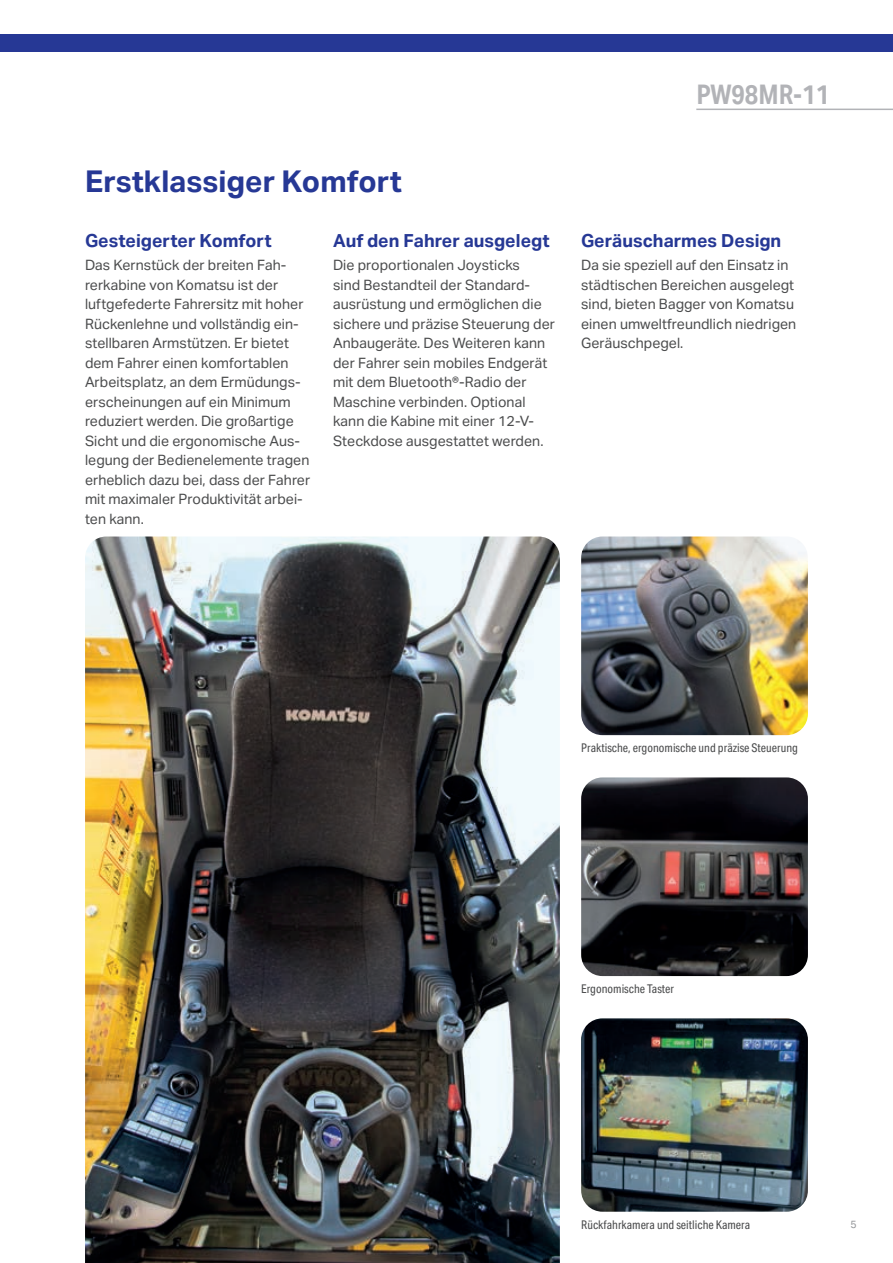
<style>
.page{position:relative;width:893px;height:1263px;background:#fff}
.page>*{position:absolute;margin:0;border:0;box-sizing:border-box;transform-origin:0 0}
.t1{font:700 30px "Aktiv Grotesk";color:#263895}
.t2{font:700 27px "Aktiv Grotesk Cd";color:#b2b3b7}
.t3{font:700 18px "Aktiv Grotesk";color:#263895}
.t4{font:14.25px/19.5px "Aktiv Grotesk";color:#4b4c4d}
.t5{font:12px "Aktiv Grotesk Cd";color:#4b4c4d}
.t6{font:10.5px "Aktiv Grotesk";color:#939598}
</style>
<div class="page">
<img style="left:85px;top:536px;width:475px;height:727px">
<img style="left:581px;top:777px;width:227px;height:199px">
<img style="left:581px;top:1018px;width:227px;height:194px">
<img style="left:581px;top:536px;width:227px;height:199px">
<div style="left:0;top:34px;width:893px;height:17px;background:#263895"></div>
<hr style="left:696px;top:109px;width:197px;height:1px;background:#b2b3b7">
<h1 class="t1" style="left:85px;top:164px;width:318px">Erstklassiger Komfort</h1>
<p class="t3" style="left:85px;top:230px;width:188px">Gesteigerter Komfort</p>
<p class="t4" style="left:85px;top:256px;width:227px">Das Kernstück der breiten Fah&shy;rerkabine von Komatsu ist der luftgefederte Fahrersitz mit hoher<br>Rückenlehne und vollständig ein&shy;stellbaren Armstützen. Er bietet dem Fahrer einen komfortablen<br>Arbeitsplatz, an dem Ermüdungs&shy;erscheinungen auf ein Minimum reduziert werden. Die großartige<br>Sicht und die ergonomische Aus&shy;legung der Bedienelemente tragen erheblich dazu bei, dass der Fahrer mit maximaler Produktivität arbei&shy;ten kann.</p>
<p class="t3" style="left:333px;top:230px;width:218px">Auf den Fahrer ausgelegt</p>
<p class="t4" style="left:333px;top:256px;width:224px">Die proportionalen Joysticks<br>sind Bestandteil der Standard&shy;ausrüstung und ermöglichen die sichere und präzise Steuerung der<br>Anbaugeräte. Des Weiteren kann der Fahrer sein mobiles Endgerät mit dem Bluetooth®-Radio der<br>Maschine verbinden. Optional kann die Kabine mit einer 12-V-<br>Steckdose ausgestattet werden.</p>
<h2 class="t2" style="left:696px;top:79px;width:134px">PW98MR-11</h2>
<p class="t3" style="left:581px;top:230px;width:202px">Geräuscharmes Design</p>
<p class="t4" style="left:581px;top:256px;width:217px">Da sie speziell auf den Einsatz in städtischen Bereichen ausgelegt sind, bieten Bagger von Komatsu einen umweltfreundlich niedrigen<br>Geräuschpegel.</p>
<p class="t5" style="left:581px;top:741px;width:218px">Praktische, ergonomische und präzise Steuerung</p>
<p class="t5" style="left:581px;top:982px;width:95px">Ergonomische Taster</p>
<p class="t5" style="left:581px;top:1217px;width:170px">Rückfahrkamera und seitliche Kamera</p>
<p class="t6" style="left:850px;top:1218px;width:8px">5</p>
</div>
